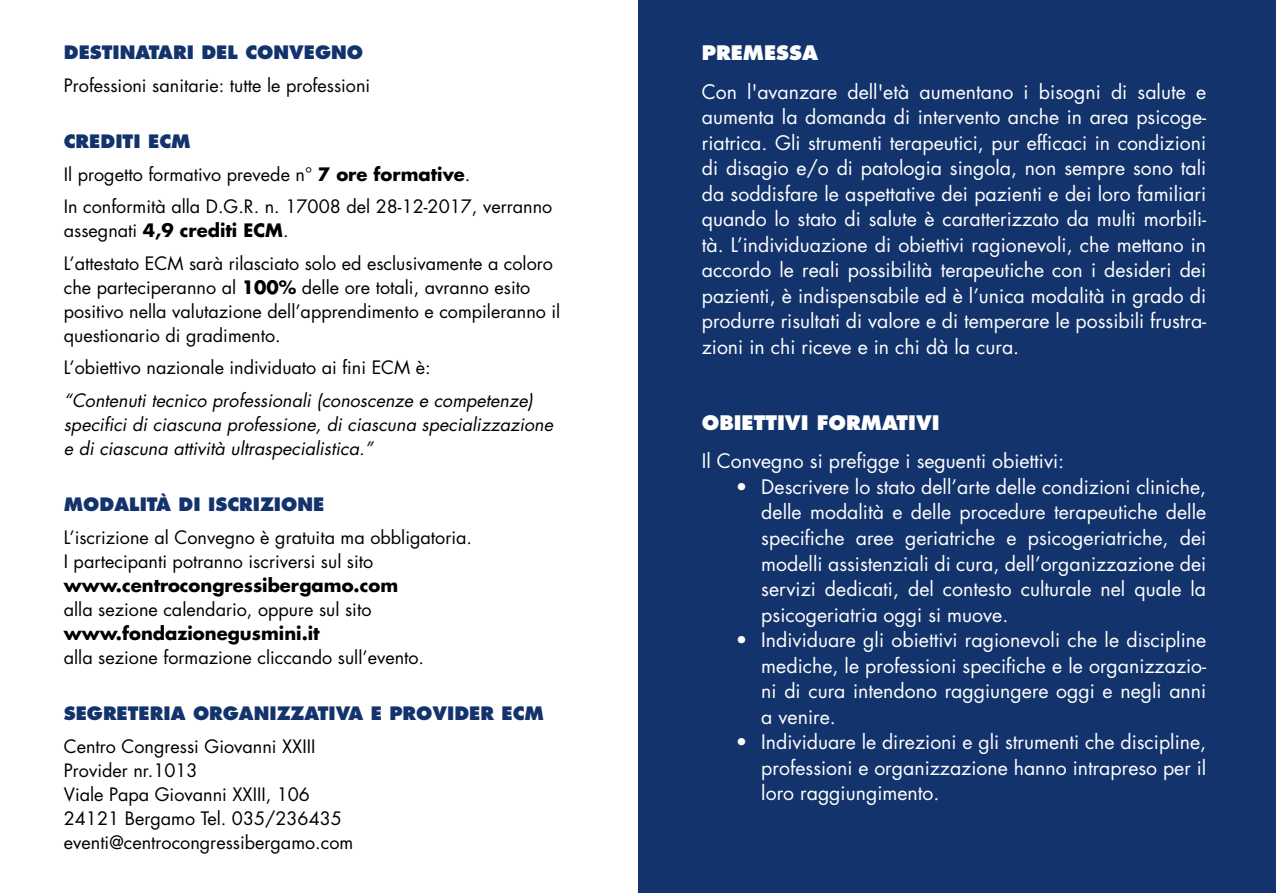
<style>
.page{position:relative;width:1276px;height:893px;background:#fff}
.page>*{position:absolute;margin:0;border:0;box-sizing:border-box;transform-origin:0 0}
.t1{font:19.5px/25.5px "Futura Std";color:#fff;text-align:justify}
.t2{font:800 19.5px "Futura Std";color:#fff}
.t3{font:18px/24px "Futura Std";color:#000}
.t4{font:italic 18px/24px "Futura Std";color:#000}
.t5{font:800 18px "Futura Std";color:#13336d}
.t6{font:700 18px "Futura Std";color:#000}
.s1{font-weight:800;color:#13336d}
.s2{font-weight:700}
</style>
<div class="page">
<div style="left:638px;top:0;width:638px;height:893px;background:#13336d"></div>
<p class="t5" style="left:64px;top:41px;width:301px">DESTINATARI DEL CONVEGNO</p>
<p class="t3" style="left:64px;top:73px;width:308px">Professioni sanitarie: tutte le professioni</p>
<p class="t3" style="left:64px;top:125px;width:490px;line-height:32.5px"><span class="s1">CREDITI ECM<br></span>Il progetto formativo prevede n° <span class="s2">7 ore formative</span>.<br>In conformità alla D.G.R. n. 17008 del 28-12-2017, verranno</p>
<p class="t3" style="left:64px;top:214px;width:491px;line-height:32.5px">assegnati <span class="s2">4,9 crediti ECM</span>.<br>L’attestato ECM sarà rilasciato solo ed esclusivamente a coloro</p>
<p class="t3" style="left:64px;top:275px;width:498px">che parteciperanno al <span class="s2">100%</span> delle ore totali, avranno esito positivo nella valutazione dell’apprendimento e compileranno il questionario di gradimento.</p>
<p class="t3" style="left:64px;top:356px;width:368px">L’obiettivo nazionale individuato ai fini ECM è:</p>
<p class="t4" style="left:64px;top:388px;width:491px">“Contenuti tecnico professionali (conoscenze e competenze) specifici di ciascuna professione, di ciascuna specializzazione e di ciascuna attività ultraspecialistica.”</p>
<p class="t5" style="left:64px;top:493px;width:262px">MODALITÀ DI ISCRIZIONE</p>
<p class="t3" style="left:64px;top:525px;width:410px">L’iscrizione al Convegno è gratuita ma obbligatoria.<br>I partecipanti potranno iscriversi sul sito</p>
<p class="t6" style="left:64px;top:573px;width:336px">www.centrocongressibergamo.com</p>
<p class="t3" style="left:64px;top:597px;width:309px">alla sezione calendario, oppure sul sito</p>
<p class="t6" style="left:64px;top:621px;width:257px">www.fondazionegusmini.it</p>
<p class="t3" style="left:64px;top:645px;width:362px">alla sezione formazione cliccando sull’evento.</p>
<p class="t5" style="left:64px;top:702px;width:482px">SEGRETERIA ORGANIZZATIVA E PROVIDER ECM</p>
<p class="t3" style="left:64px;top:734px;width:291px">Centro Congressi Giovanni XXIII<br>Provider nr.1013<br>Viale Papa Giovanni XXIII, 106<br>24121 Bergamo Tel. 035/236435 eventi@centrocongressibergamo.com</p>
<p class="t2" style="left:702px;top:41px;width:118px">PREMESSA</p>
<p class="t1" style="left:702px;top:79px;width:506px">Con l'avanzare dell'età aumentano i bisogni di salute e aumenta la domanda di intervento anche in area psicoge&shy;riatrica. Gli strumenti terapeutici, pur efficaci in condizioni di disagio e/o di patologia singola, non sempre sono tali da soddisfare le aspettative dei pazienti e dei loro familiari quando lo stato di salute è caratterizzato da multi morbili&shy;tà. L’individuazione di obiettivi ragionevoli, che mettano in accordo le reali possibilità terapeutiche con i desideri dei pazienti, è indispensabile ed è l’unica modalità in grado di produrre risultati di valore e di temperare le possibili frustra&shy;zioni in chi riceve e in chi dà la cura.</p>
<p class="t2" style="left:702px;top:410px;width:239px">OBIETTIVI FORMATIVI</p>
<p class="t1" style="left:702px;top:449px;width:364px">Il Convegno si prefigge i seguenti obiettivi:</p>
<p class="t1" style="left:761px;top:474px;width:446px;text-indent:-26px">• Descrivere lo stato dell’arte delle condizioni cliniche, delle modalità e delle procedure terapeutiche delle specifiche aree geriatriche e psicogeriatriche, dei modelli assistenziali di cura, dell’organizzazione dei servizi dedicati, del contesto culturale nel quale la psicogeriatria oggi si muove.</p>
<p class="t1" style="left:761px;top:627px;width:446px;text-indent:-26px">• Individuare gli obiettivi ragionevoli che le discipline mediche, le professioni specifiche e le organizzazio&shy;ni di cura intendono raggiungere oggi e negli anni a venire.</p>
<p class="t1" style="left:761px;top:729px;width:446px;text-indent:-26px">• Individuare le direzioni e gli strumenti che discipline, professioni e organizzazione hanno intrapreso per il loro raggiungimento.</p>
</div>
